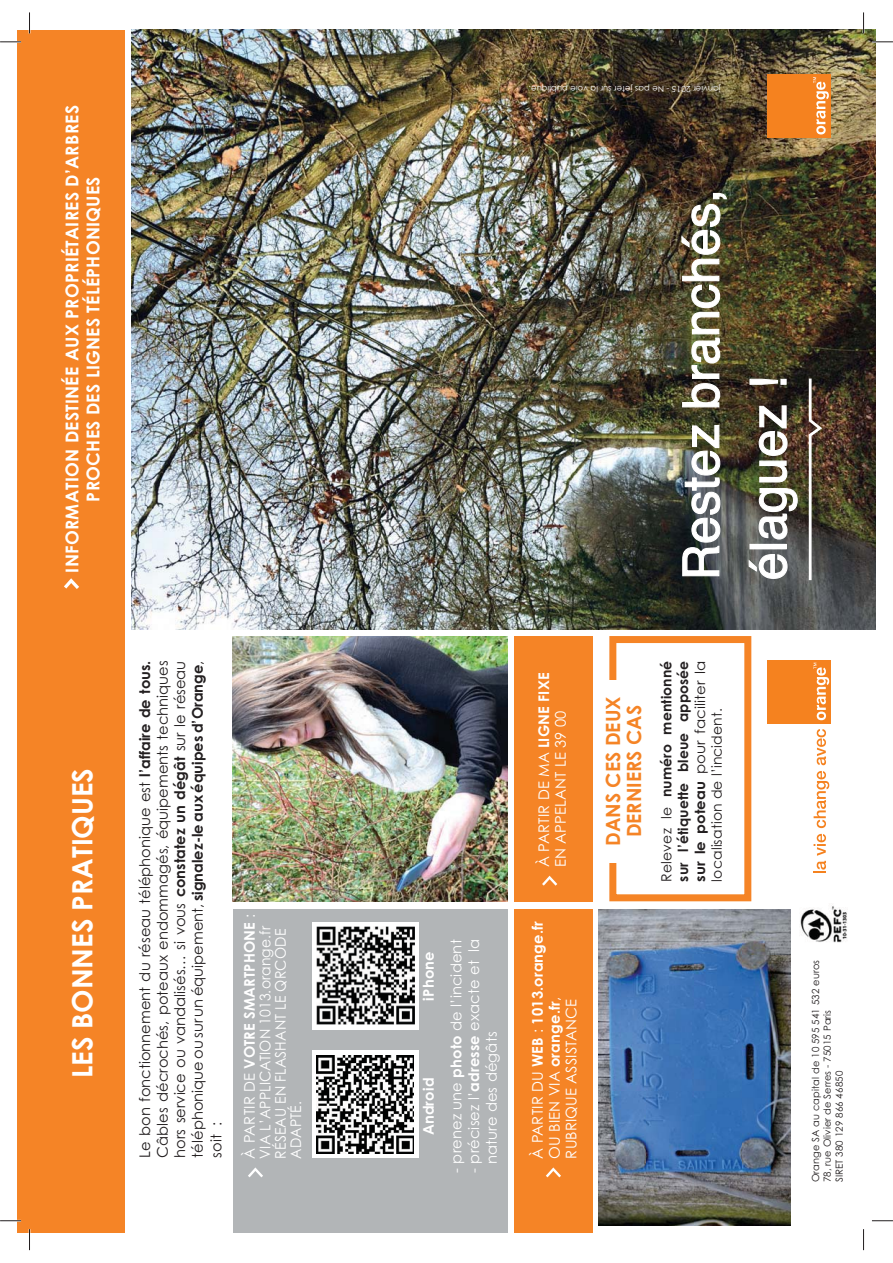
<style>
.page{position:relative;width:893px;height:1263px;background:#fff}
.page>*{position:absolute;margin:0;border:0;box-sizing:border-box;transform-origin:0 0}
.t1{font:50.25px/67.2px "Helvetica";color:#fff}
.t2{font:700 28.05px "Century Gothic";color:#fff}
.t3{font:700 19.65px/21px "Century Gothic";color:#f58426;text-align:center}
.t4{font:700 17.7px/21.3px "Century Gothic";letter-spacing:.015em;color:#fff;text-align:center}
.t5{font:14.7px/15.5px "Century Gothic";letter-spacing:.01em;color:#fff}
.t6{font:14.7px/17.9px "Century Gothic";color:#231f20;text-align:justify}
.t7{font:700 14.7px "Century Gothic";letter-spacing:.01em;color:#fff}
.t8{font:700 13.95px/16.8px "Century Gothic";letter-spacing:.01em;color:#231f20;text-align:justify}
.t9{font:9.75px/11.7px "Century Gothic";letter-spacing:.01em;color:#231f20}
.t10{font:8.4px "Century Gothic";letter-spacing:.01em;color:#fff}
.s1{font-weight:700}
.s2{font-weight:400}
</style>
<div class="page">
<svg style="left:609px;top:636px;width:142px;height:265px"></svg>
<div style="left:514px;top:636px;width:79px;height:265px;background:#f58426"></div>
<div style="left:233px;top:909px;width:274px;height:324px;background:#b2b5b7"></div>
<img style="left:598px;top:909px;width:192px;height:316px">
<div style="left:593px;top:680px;width:60px;height:183px;background:#fff"></div>
<img style="left:131px;top:30px;width:744px;height:599px">
<div style="left:18px;top:30px;width:107px;height:1203px;background:#f58426"></div>
<img style="left:232px;top:636px;width:275px;height:265px">
<div style="left:767px;top:74px;width:63px;height:64px;background:#f5821f"></div>
<svg style="left:813px;top:77px;width:15px;height:58px"></svg>
<img style="left:681px;top:424px;width:40px;height:153px">
<img style="left:680px;top:192px;width:47px;height:216px">
<img style="left:747px;top:405px;width:51px;height:175px">
<svg style="left:748px;top:378px;width:39px;height:7px"></svg>
<svg style="left:808px;top:379px;width:14px;height:201px;background:#6c6359"></svg>
<svg style="left:64px;top:578px;width:15px;height:11px"></svg>
<svg style="left:248px;top:1167px;width:15px;height:10px"></svg>
<svg style="left:542px;top:876px;width:15px;height:10px"></svg>
<div style="left:514px;top:909px;width:79px;height:324px;background:#f58426"></div>
<svg style="left:546px;top:1167px;width:15px;height:10px"></svg>
<div style="left:312px;top:1051px;width:106px;height:107px;background:#fff"></div>
<img style="left:317px;top:1056px;width:97px;height:97px">
<div style="left:312px;top:922px;width:106px;height:107px;background:#fff"></div>
<img style="left:317px;top:926px;width:97px;height:99px">
<div style="left:767px;top:660px;width:64px;height:64px;background:#f5821f"></div>
<svg style="left:813px;top:663px;width:16px;height:57px"></svg>
<svg style="left:813px;top:834px;width:13px;height:39px"></svg>
<svg style="left:813px;top:771px;width:16px;height:57px"></svg>
<svg style="left:816px;top:729px;width:10px;height:36px"></svg>
<img style="left:800px;top:906px;width:47px;height:37px">
<hr style="left:862px;top:12px;width:2px;height:21px;background:#fff">
<hr style="left:0;top:1220px;width:21px;height:2px;background:#fff">
<hr style="left:0;top:41px;width:21px;height:2px;background:#fff">
<hr style="left:871px;top:41px;width:21px;height:2px;background:#fff">
<svg style="left:29px;top:1229px;width:1px;height:21px"></svg>
<svg style="left:29px;top:12px;width:1px;height:21px"></svg>
<svg style="left:863px;top:1229px;width:1px;height:21px"></svg>
<svg style="left:863px;top:12px;width:1px;height:21px"></svg>
<svg style="left:0;top:1220px;width:21px;height:1px"></svg>
<svg style="left:872px;top:1220px;width:20px;height:1px"></svg>
<svg style="left:0;top:42px;width:21px;height:1px"></svg>
<svg style="left:871px;top:42px;width:21px;height:1px"></svg>
<p class="t4" style="left:63px;top:573px;width:469px;rotate:-90deg">INFORMATION DESTINÉE AUX PROPRIÉTAIRES D’ARBRES<br>PROCHES DES LIGNES TÉLÉPHONIQUES</p>
<h2 class="t2" style="left:72px;top:1078px;width:312px;rotate:-90deg">LES BONNES PRATIQUES</h2>
<p class="t6" style="left:137px;top:1158px;width:498px;rotate:-90deg">Le bon fonctionnement du réseau téléphonique est <span class="s1">l’affaire de tous.<br></span>Câbles décrochés, poteaux endommagés, équipements techniques hors service ou vandalisés… si vous <span class="s1">constatez un dégât</span> sur le réseau téléphonique ou sur un équipement, <span class="s1">signalez-le aux équipes d’Orange</span>, soit :</p>
<p class="t5" style="left:243px;top:1159px;width:247px;rotate:-90deg">À PARTIR DE <span class="s1">VOTRE SMARTPHONE</span> :<br>VIA L’APPLICATION 1013.orange.fr<br>RÉSEAU EN FLASHANT LE QRCODE<br>ADAPTÉ.</p>
<p class="t10" style="left:720px;top:92px;width:193px;rotate:-180deg">janvier 2015 - Ne pas jeter sur la voie publique.</p>
<h1 class="t1" style="left:672px;top:580px;width:393px;rotate:-90deg">Restez branchés, élaguez !</h1>
<p class="t7" style="left:423px;top:1001px;width:50px;rotate:-90deg">iPhone</p>
<p class="t7" style="left:423px;top:1135px;width:59px;rotate:-90deg">Android</p>
<p class="t5" style="left:450px;top:1173px;width:235px;rotate:-90deg">- prenez une <span class="s1">photo</span> de l’incident</p>
<p class="t5" style="left:466px;top:1164px;width:227px;line-height:17.7px;text-indent:-8px;rotate:-90deg">- précisez l’<span class="s1">adresse</span> exacte et la nature des dégâts</p>
<p class="t5" style="left:537px;top:867px;width:196px;line-height:16.8px;rotate:-90deg">À PARTIR DE MA <span class="s1">LIGNE FIXE<br></span>EN APPELANT LE 39 00</p>
<p class="t5" style="left:530px;top:1159px;width:239px;line-height:16.8px;rotate:-90deg">À PARTIR DU <span class="s1">WEB</span> : <span class="s1">1013.orange.fr<br></span>OU BIEN VIA <span class="s1">orange.fr</span>,<br>RUBRIQUE ASSISTANCE</p>
<h3 class="t3" style="left:604px;top:846px;width:151px;rotate:-90deg">DANS CES DEUX<br>DERNIERS CAS</h3>
<p class="t8" style="left:659px;top:882px;width:222px;rotate:-90deg"><span class="s2">Relevez le</span> numéro mentionné sur l’étiquette bleue apposée sur le poteau <span class="s2">pour faciliter la localisation de l’incident.</span></p>
<p class="t9" style="left:810px;top:1182px;width:224px;rotate:-90deg">Orange SA au capital de 10 595 541 532 euros<br>78, rue Olivier de Serres - 75015 Paris<br>SIRET 380 129 866 46850</p>
</div>
